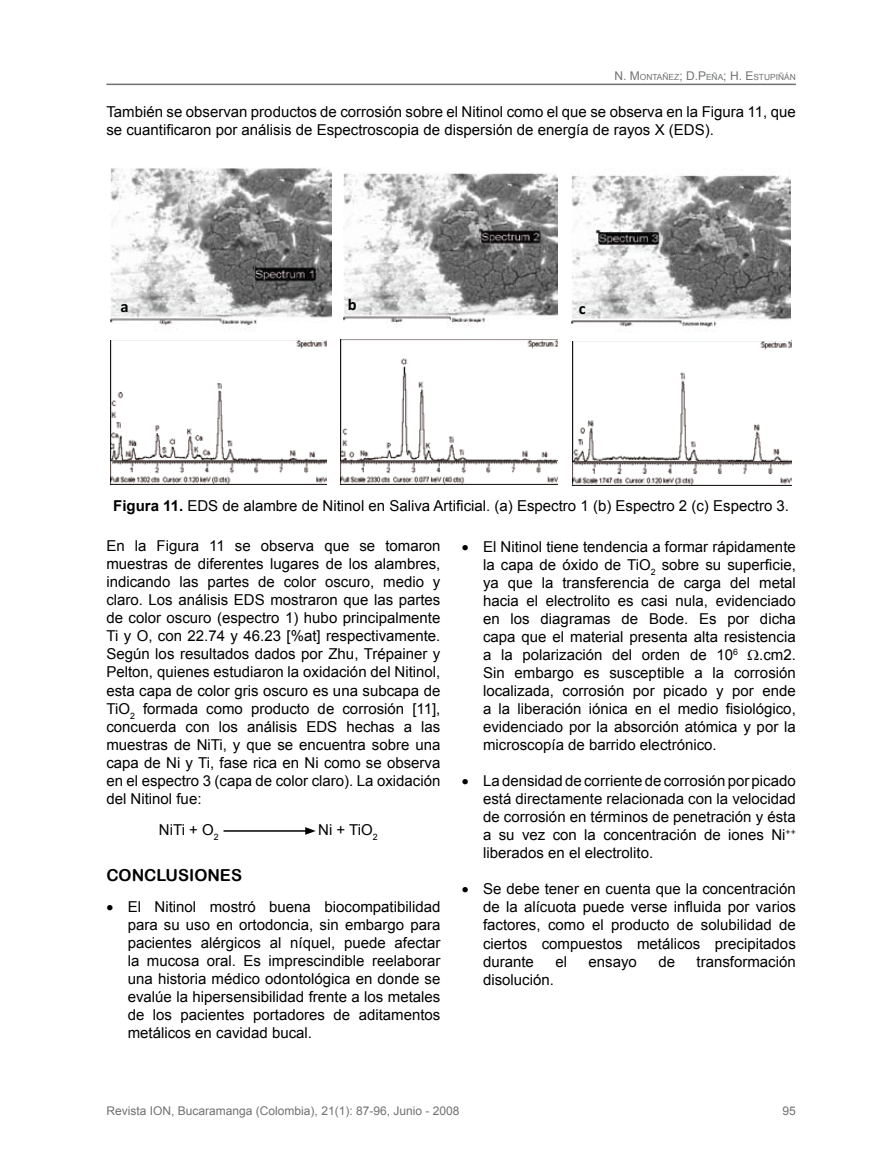
<style>
.page{position:relative;width:881px;height:1149px;background:#fff}
.page>*{position:absolute;margin:0;border:0;box-sizing:border-box;transform-origin:0 0}
.t1{font:16.5px "Arial Rounded MT Bold";color:#000}
.t2{font:700 16.5px "Calibri";color:#000}
.t3{font:15px/18px "Arial";color:#000;text-align:justify}
.t4{font:12px "Arial";color:#707173}
.t5{font:8.4px "Arial";color:#707173}
.s1{font-size:12px}
.s2{font-weight:700}
</style>
<div class="page">
<hr style="left:106px;top:84px;width:689px;height:1px;background:#707173">
<hr style="left:223px;top:830px;width:84px;height:1px;background:#000">
<svg style="left:305px;top:827px;width:10px;height:7px"></svg>
<img style="left:110px;top:340px;width:216px;height:144px">
<img style="left:340px;top:339px;width:217px;height:145px">
<img style="left:571px;top:175px;width:219px;height:310px">
<img style="left:111px;top:168px;width:220px;height:163px">
<img style="left:343px;top:172px;width:214px;height:154px">
<p class="t5" style="left:614px;top:71px;width:183px"><span class="s1">N . M</span>ONTAÑEZ<span class="s1">; D.P</span>EÑA<span class="s1">; H . E</span>STUPIÑÁN</p>
<p class="t3" style="left:106px;top:103px;width:690px">También se observan productos de corrosión sobre el Nitinol como el que se observa en la Figura 11, que se cuantificaron por análisis de Espectroscopia de dispersión de energía de rayos X (EDS).</p>
<p class="t2" style="left:120px;top:296px;width:10px">a</p>
<p class="t2" style="left:348px;top:294px;width:10px">b</p>
<p class="t2" style="left:578px;top:298px;width:8px">c</p>
<p class="t3" style="left:113px;top:497px;width:677px"><span class="s2">Figura 11.</span> EDS de alambre de Nitinol en Saliva Artificial. (a) Espectro 1 (b) Espectro 2 (c) Espectro 3.</p>
<p class="t3" style="left:483px;top:538px;width:314px;text-indent:-21px">• El Nitinol tiene tendencia a formar rápidamente la capa de óxido de TiO<sub>2</sub> sobre su superficie, ya que la transferencia de carga del metal hacia el electrolito es casi nula, evidenciado en los diagramas de Bode. Es por dicha capa que el material presenta alta resistencia a la polarización del orden de 10<sup>6</sup></p>
<p class="t3" style="left:106px;top:537px;width:335px">En la Figura 11 se observa que se tomaron muestras de diferentes lugares de los alambres, indicando las partes de color oscuro, medio y claro. Los análisis EDS mostraron que las partes de color oscuro (espectro 1) hubo principalmente Ti y O, con 22.74 y 46.23 [%at] respectivamente.<br>Según los resultados dados por Zhu, Trépainer y Pelton, quienes estudiaron la oxidación del Nitinol, esta capa de color gris oscuro es una subcapa de TiO<sub>2</sub> formada como producto de corrosión [11], concuerda con los análisis EDS hechas a las muestras de NiTi, y que se encuentra sobre una capa de Ni y Ti, fase rica en Ni como se observa en el espectro 3 (capa de color claro). La oxidación del Nitinol fue:</p>
<p class="t3" style="left:483px;top:646px;width:314px;text-indent:276px">.cm2.<br>Sin embargo es susceptible a la corrosión localizada, corrosión por picado y por ende a la liberación iónica en el medio fisiológico, evidenciado por la absorción atómica y por la microscopía de barrido electrónico.</p>
<p class="t3" style="left:483px;top:772px;width:314px;text-indent:-21px">• La densidad de corriente de corrosión por picado está directamente relacionada con la velocidad de corrosión en términos de penetración y ésta a su vez con la concentración de iones Ni<sup>++ </sup>liberados en el electrolito.</p>
<p class="t3" style="left:483px;top:880px;width:314px;text-indent:-21px">• Se debe tener en cuenta que la concentración de la alícuota puede verse influida por varios factores, como el producto de solubilidad de ciertos compuestos metálicos precipitados durante</p>
<p class="t3" style="left:159px;top:820px;width:61px">NiTi + O<sub>2</sub></p>
<p class="t3" style="left:318px;top:820px;width:61px">Ni + TiO<sub>2</sub></p>
<p class="t1" style="left:106px;top:864px;width:137px">CONCLUSIONES</p>
<p class="t3" style="left:128px;top:897px;width:314px;text-indent:-21px">• El Nitinol mostró buena biocompatibilidad para su uso en ortodoncia, sin embargo para pacientes alérgicos al níquel, puede afectar la mucosa oral. Es imprescindible reelaborar una historia médico odontológica en donde se evalúe la hipersensibilidad frente a los metales de los pacientes portadores de aditamentos metálicos en cavidad bucal.</p>
<p class="t3" style="left:555px;top:952px;width:13px">el</p>
<p class="t3" style="left:588px;top:952px;width:50px">ensayo</p>
<p class="t3" style="left:658px;top:952px;width:18px">de</p>
<p class="t3" style="left:696px;top:952px;width:101px">transformación</p>
<p class="t3" style="left:483px;top:970px;width:72px">disolución.</p>
<p class="t4" style="left:106px;top:1102px;width:354px">Revista ION, Bucaramanga (Colombia), 21(1): 87-96, Junio - 2008</p>
<p class="t4" style="left:782px;top:1102px;width:15px">95</p>
</div>
